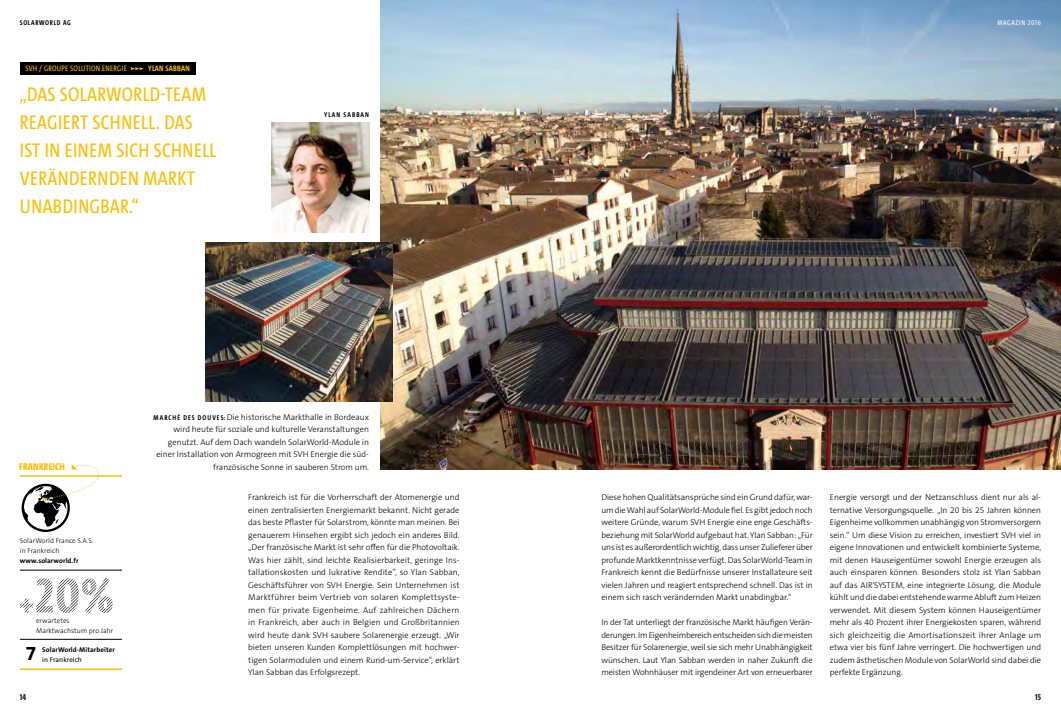
<style>
.page{position:relative;width:1061px;height:726px;background:#fff}
.page>*{position:absolute;margin:0;border:0;box-sizing:border-box;transform-origin:0 0}
.t1{font:20px/28px "The Sans Cd LF5 Plain";letter-spacing:.02em;color:#fcbf00}
.t2{font:700 20px "The Sans B W7";color:#000}
.t3{font:800 10px "The Sans Cd LF8";letter-spacing:.02em;color:#fcbf00}
.t4{font:300 8.5px/12.5px "The Sans B W3";color:#000;text-align:justify}
.t5{font:700 8.5px "The Sans Cd LF7";color:#000}
.t6{font:8px "The Sans Cd LF5 Plain";letter-spacing:.03em;color:#fcbf00}
.t7{font:300 7px/10px "The Sans B W3";letter-spacing:.01em;color:#000}
.t8{font:700 7px "The Sans B W7";letter-spacing:.01em;color:#000}
.t9{font:7px "The Sans B W5 Plain";letter-spacing:.01em;color:#000}
.t10{font:700 7px "The Sans Cd LF7";letter-spacing:.105em;color:#000}
.t11{font:7px "The Sans Cd LF5 Plain";letter-spacing:.1em;color:#fff}
.t12{font:700 7px "The Sans Cd LF7";letter-spacing:.15em;color:#000}
.s1{font-family:"The Sans Bold Expert"}
.s2{font-family:"The Sans Cd LF7";font-weight:700}
.s3{font-family:"The Sans Cd LF7";font-weight:700;font-size:7px}
</style>
<div class="page">
<div style="left:20px;top:62px;width:175px;height:13px;background:#000"></div>
<img style="left:381px;top:0;width:679px;height:469px">
<img style="left:205px;top:243px;width:187px;height:159px">
<img style="left:271px;top:122px;width:98px;height:110px">
<hr style="left:20px;top:668px;width:102px;height:2px;background:#fcbf00">
<hr style="left:20px;top:639px;width:102px;height:1px;background:#000">
<svg style="left:20px;top:578px;width:93px;height:36px"></svg>
<hr style="left:20px;top:570px;width:102px;height:1px;background:#000">
<hr style="left:20px;top:475px;width:102px;height:1px;background:#fcbf00">
<svg style="left:22px;top:464px;width:100px;height:68px"></svg>
<p class="t10" style="left:20px;top:18px;width:52px">SOLARWORLD AG</p>
<p class="t11" style="left:997px;top:18px;width:45px">MAGAZIN 2016</p>
<p class="t6" style="left:26px;top:64px;width:166px">SVH / GROUPE SOLUTION ENERGIE <span class="s1">”””</span> <span class="s2">YLAN SABBAN</span></p>
<h1 class="t1" style="left:20px;top:80px;width:198px">„DAS SOLARWORLD-TEAM<br>REAGIERT SCHNELL. DAS<br>IST IN EINEM SICH SCHNELL<br>VERÄNDERNDEN MARKT<br>UNABDINGBAR.“</h1>
<p class="t12" style="left:324px;top:110px;width:46px">YLAN SABBAN</p>
<p class="t3" style="left:19px;top:460px;width:47px">FRANKREICH</p>
<p class="t7" style="left:20px;top:535px;width:75px">SolarWorld France S.A.S. in Frankreich</p>
<p class="t8" style="left:20px;top:556px;width:60px">www.solarworld.fr</p>
<p class="t7" style="left:36px;top:615px;width:79px">erwartetes<br>Marktwachstum pro Jahr</p>
<p class="t8" style="left:42px;top:645px;width:74px">SolarWorld-Mitarbeiter</p>
<p class="t9" style="left:42px;top:655px;width:41px">in Frankreich</p>
<h1 class="t2" style="left:26px;top:640px;width:13px">7</h1>
<p class="t4" style="left:153px;top:410px;width:217px;text-align:right"><span class="s3">M A R C H É D E S D O U V E S:</span> Die historische Markthalle in Bordeaux wird heute für soziale und kulturelle Veranstaltungen genutzt. Auf dem Dach wandeln SolarWorld-Module in einer Installation von Armogreen mit SVH Energie die süd&shy;französische Sonne in sauberen Strom um.</p>
<p class="t4" style="left:248px;top:491px;width:213px">Frankreich ist für die Vorherrschaft der Atomenergie und einen zentralisierten Energiemarkt bekannt. Nicht gerade das beste Pflaster für Solarstrom, könnte man meinen. Bei genauerem Hinsehen ergibt sich jedoch ein anderes Bild. „Der französische Markt ist sehr offen für die Photovoltaik.<br>Was hier zählt, sind leichte Realisierbarkeit, geringe Ins&shy;tallationskosten und lukrative Rendite”, so Ylan Sabban, Geschäftsführer von SVH Energie. Sein Unternehmen ist Marktführer beim Vertrieb von solaren Komplettsyste&shy;men für private Eigenheime. Auf zahlreichen Dächern in Frankreich, aber auch in Belgien und Großbritannien wird heute dank SVH saubere Solarenergie erzeugt. „Wir bieten unseren Kunden Komplettlösungen mit hochwer&shy;tigen Solarmodulen und einem Rund-um-Service“, erklärt Ylan Sabban das Erfolgsrezept.</p>
<p class="t4" style="left:601px;top:491px;width:213px">Diese hohen Qualitätsansprüche sind ein Grund dafür, war&shy;um die Wahl auf SolarWorld-Module fiel. Es gibt jedoch noch weitere Gründe, warum SVH Energie eine enge Geschäfts&shy;beziehung mit SolarWorld aufgebaut hat. Ylan Sabban: „Für uns ist es außerordentlich wichtig, dass unser Zulieferer über profunde Marktkenntnisse verfügt. Das SolarWorld-Team in Frankreich kennt die Bedürfnisse unserer Installateure seit vielen Jahren und reagiert entsprechend schnell. Das ist in einem sich rasch verändernden Markt unabdingbar.“</p>
<p class="t4" style="left:601px;top:616px;width:213px">In der Tat unterliegt der französische Markt häufigen Verän&shy;derungen. Im Eigenheimbereich entscheiden sich die meisten Besitzer für Solarenergie, weil sie sich mehr Unabhängigkeit wünschen. Laut Ylan Sabban werden in naher Zukunft die meisten Wohnhäuser mit irgendeiner Art von erneuerbarer</p>
<p class="t4" style="left:829px;top:491px;width:213px">Energie versorgt und der Netzanschluss dient nur als al&shy;ternative Versorgungsquelle. „In 20 bis 25 Jahren können Eigenheime vollkommen unabhängig von Stromversorgern sein.“ Um diese Vision zu erreichen, investiert SVH viel in eigene Innovationen und entwickelt kombinierte Systeme, mit denen Hauseigentümer sowohl Energie erzeugen als auch einsparen können. Besonders stolz ist Ylan Sabban auf das AIR'SYSTEM, eine integrierte Lösung, die Module kühlt und die dabei entstehende warme Abluft zum Heizen verwendet. Mit diesem System können Hauseigentümer mehr als 40 Prozent ihrer Energiekosten sparen, während sich gleichzeitig die Amortisationszeit ihrer Anlage um etwa vier bis fünf Jahre verringert. Die hochwertigen und zudem ästhetischen Module von SolarWorld sind dabei die perfekte Ergänzung.</p>
<p class="t5" style="left:20px;top:692px;width:8px">14</p>
<p class="t5" style="left:1034px;top:692px;width:7px">15</p>
</div>
